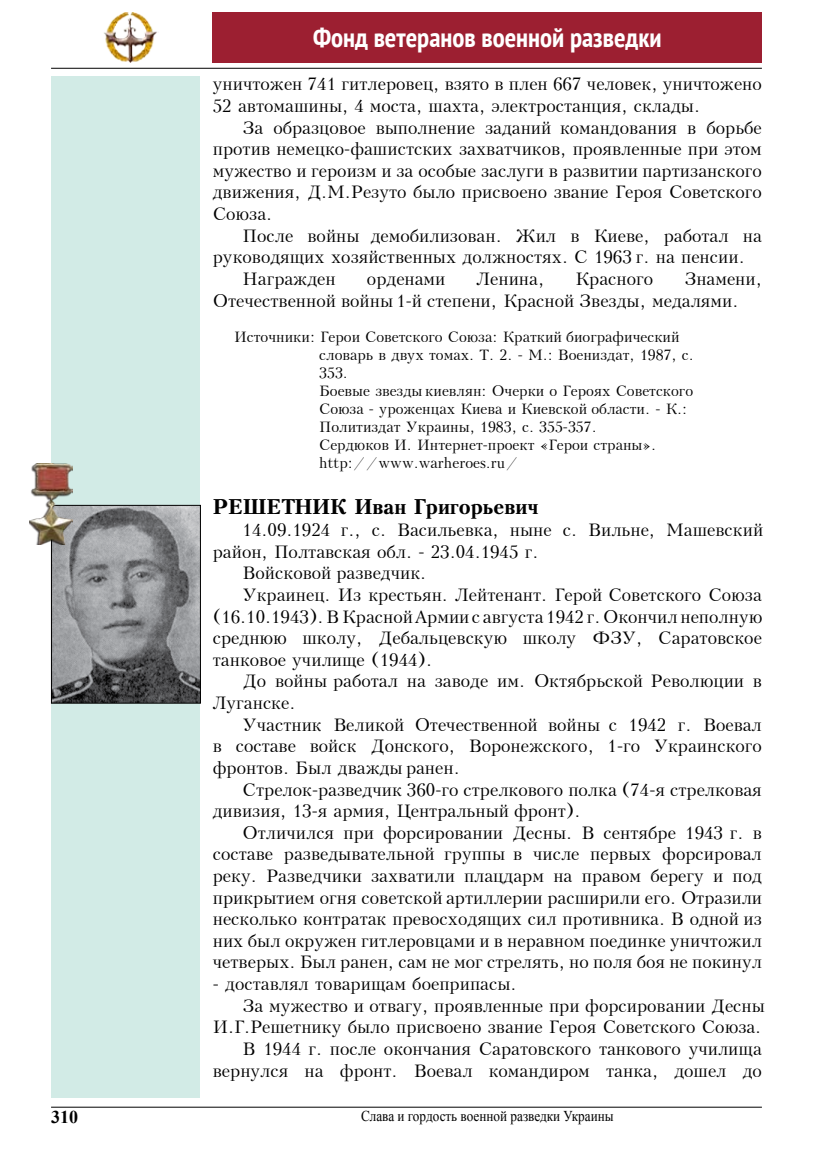
<style>
.page{position:relative;width:813px;height:1149px;background:#fff}
.page>*{position:absolute;margin:0;border:0;box-sizing:border-box;transform-origin:0 0}
.t1{font:700 condensed 27px "PT Sans";color:#fff}
.t2{font:700 21px "Peterburg";color:#000}
.t3{font:18px/21.6px "Peterburg";color:#000}
.t4{font:700 18px "Times New Roman";color:#000}
.t5{font:15px/18px "Peterburg";color:#000}
.t6{font:15px "Times New Roman";color:#000;scale:.88 1}
</style>
<div class="page">
<div style="left:51px;top:77px;width:149px;height:1020px;background:#d2ebe6"></div>
<hr style="left:51px;top:1106px;width:710px;height:1px;background:#000">
<div style="left:213px;top:13px;width:548px;height:50px;background:#9c1f31"></div>
<img style="left:104px;top:13px;width:53px;height:50px">
<hr style="left:51px;top:68px;width:710px;height:1px;background:#000">
<img style="left:53px;top:507px;width:146px;height:194px">
<div style="left:51px;top:505px;width:150px;height:198px;border:1px solid #000"></div>
<img style="left:30px;top:463px;width:42px;height:81px">
<h1 class="t1" style="left:313px;top:20px;width:350px">Фонд ветеранов военной разведки</h1>
<p class="t3" style="left:213px;top:73px;width:550px">уничтожен 741 гитлеровец, взято в плен 667 человек, уничтожено<br>52 автомашины, 4 моста, шахта, электростанция, склады.</p>
<p class="t3" style="left:213px;top:117px;width:550px;text-align:justify;text-indent:30px">За образцовое выполнение заданий командования в борьбе против немецко-фашистских захватчиков, проявленные при этом мужество и героизм и за особые заслуги в развитии партизанского движения, Д.М.Резуто было присвоено звание Героя Советского Союза.</p>
<p class="t3" style="left:242px;top:225px;width:520px">После войны демобилизован. Жил в Киеве, работал на</p>
<p class="t3" style="left:213px;top:246px;width:533px">руководящих хозяйственных должностях. С 1963 г. на пенсии.</p>
<p class="t3" style="left:242px;top:268px;width:94px">Награжден</p>
<p class="t3" style="left:367px;top:268px;width:80px">орденами</p>
<p class="t3" style="left:476px;top:268px;width:69px">Ленина,</p>
<p class="t3" style="left:575px;top:268px;width:79px">Красного</p>
<p class="t3" style="left:213px;top:268px;width:550px;text-indent:471px">Знамени,<br>Отечественной войны 1-й степени, Красной Звезды, медалями.</p>
<p class="t5" style="left:319px;top:327px;width:376px;text-indent:-85px">Источники: Герои Советского Союза: Краткий биографический словарь в двух томах. Т. 2. - М.: Воениздат, 1987, с.<br>353.<br>Боевые звезды киевлян: Очерки о Героях Советского Союза - уроженцах Киева и Киевской области. - К.:<br>Политиздат Украины, 1983, с. 355-357.<br>Сердюков И. Интернет-проект «Герои страны». http://www.warheroes.ru/</p>
<p class="t2" style="left:213px;top:494px;width:327px">РЕШЕТНИК Иван Григорьевич</p>
<p class="t3" style="left:242px;top:519px;width:522px">14.09.1924 г., с. Васильевка, ныне с. Вильне, Машевский</p>
<p class="t3" style="left:213px;top:540px;width:327px">район, Полтавская обл. - 23.04.1945 г.</p>
<p class="t3" style="left:242px;top:562px;width:185px">Войсковой разведчик.</p>
<p class="t3" style="left:242px;top:584px;width:520px">Украинец. Из крестьян. Лейтенант. Герой Советского Союза</p>
<p class="t3" style="left:213px;top:605px;width:550px">(16.10.1943). В Красной Армии с августа 1942 г. Окончил неполную</p>
<p class="t3" style="left:213px;top:627px;width:550px">среднюю школу, Дебальцевскую школу ФЗУ, Саратовское</p>
<p class="t3" style="left:213px;top:648px;width:221px">танковое училище (1944).</p>
<p class="t3" style="left:242px;top:670px;width:520px">До войны работал на заводе им. Октябрьской Революции в</p>
<p class="t3" style="left:213px;top:692px;width:84px">Луганске.</p>
<p class="t3" style="left:242px;top:713px;width:520px">Участник Великой Отечественной войны с 1942 г. Воевал</p>
<p class="t3" style="left:213px;top:735px;width:550px">в составе войск Донского, Воронежского, 1-го Украинского</p>
<p class="t3" style="left:213px;top:756px;width:248px">фронтов. Был дважды ранен.</p>
<p class="t3" style="left:242px;top:778px;width:520px">Стрелок-разведчик 360-го стрелкового полка (74-я стрелковая</p>
<p class="t3" style="left:213px;top:800px;width:369px">дивизия, 13-я армия, Центральный фронт).</p>
<p class="t3" style="left:242px;top:821px;width:520px">Отличился при форсировании Десны. В сентябре 1943 г. в</p>
<p class="t3" style="left:213px;top:843px;width:550px">составе разведывательной группы в числе первых форсировал</p>
<p class="t3" style="left:213px;top:864px;width:550px">реку. Разведчики захватили плацдарм на правом берегу и под</p>
<p class="t3" style="left:213px;top:886px;width:550px">прикрытием огня советской артиллерии расширили его. Отразили</p>
<p class="t3" style="left:213px;top:908px;width:550px">несколько контратак превосходящих сил противника. В одной из</p>
<p class="t3" style="left:213px;top:929px;width:550px">них был окружен гитлеровцами и в неравном поединке уничтожил</p>
<p class="t3" style="left:213px;top:951px;width:550px">четверых. Был ранен, сам не мог стрелять, но поля боя не покинул</p>
<p class="t3" style="left:213px;top:972px;width:305px">- доставлял товарищам боеприпасы.</p>
<p class="t3" style="left:242px;top:994px;width:523px">За мужество и отвагу, проявленные при форсировании Десны</p>
<p class="t3" style="left:213px;top:1016px;width:549px">И.Г.Решетнику было присвоено звание Героя Советского Союза.</p>
<p class="t3" style="left:242px;top:1037px;width:520px">В 1944 г. после окончания Саратовского танкового училища</p>
<p class="t3" style="left:213px;top:1059px;width:550px">вернулся на фронт. Воевал командиром танка, дошел до</p>
<p class="t4" style="left:51px;top:1103px;width:28px">310</p>
<p class="t6" style="left:361px;top:1105px;width:288px">Слава и гордость военной разведки Украины</p>
</div>
